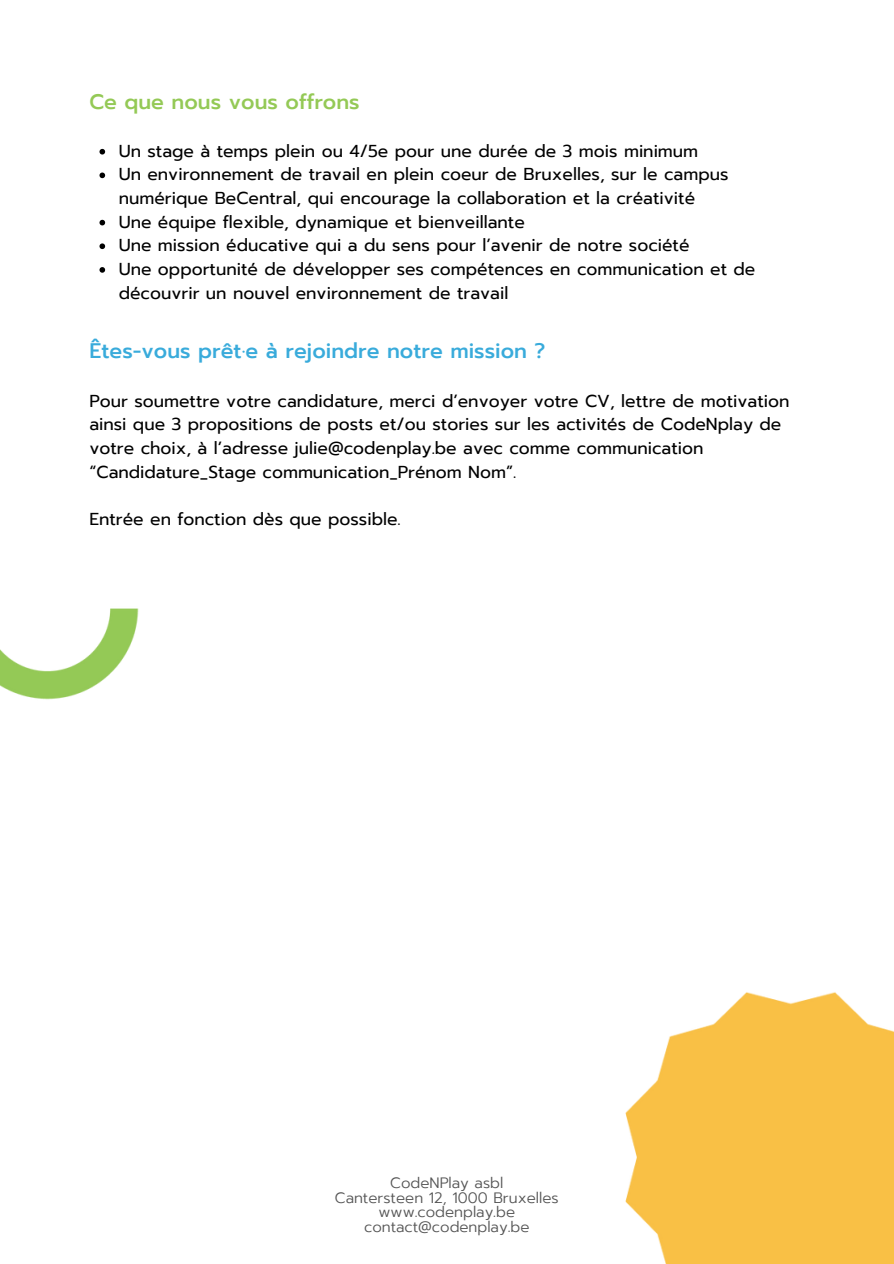
<style>
.page{position:relative;width:894px;height:1264px;background:#fff}
.page>*{position:absolute;margin:0;border:0;box-sizing:border-box;transform-origin:0 0}
.t1{font:500 21px "Prompt";color:#39abdb}
.t2{font:500 21px "Prompt";color:#94c956}
.t3{font:17.25px/23.7px "Prompt";color:#000}
.t4{font:300 15px "Prompt";color:#545454}
</style>
<div class="page">
<img style="left:625px;top:992px;width:268px;height:271px">
<img style="left:0;top:608px;width:139px;height:92px">
<svg style="left:99px;top:149px;width:6px;height:5px"></svg>
<svg style="left:99px;top:172px;width:6px;height:6px"></svg>
<svg style="left:99px;top:220px;width:6px;height:5px"></svg>
<svg style="left:99px;top:243px;width:6px;height:6px"></svg>
<svg style="left:99px;top:267px;width:6px;height:6px"></svg>
<p class="t2" style="left:89px;top:86px;width:272px">Ce que nous vous offrons</p>
<p class="t3" style="left:119px;top:139px;width:581px">Un stage à temps plein ou 4/5e pour une durée de 3 mois minimum</p>
<p class="t3" style="left:119px;top:163px;width:611px">Un environnement de travail en plein coeur de Bruxelles, sur le campus numérique BeCentral, qui encourage la collaboration et la créativité</p>
<p class="t3" style="left:119px;top:210px;width:407px">Une équipe flexible, dynamique et bienveillante</p>
<h1 class="t3" style="left:119px;top:234px;width:572px">Une mission éducative qui a du sens pour l’avenir de notre société</h1>
<h2 class="t3" style="left:119px;top:257px;width:638px">Une opportunité de développer ses compétences en communication et de découvrir un nouvel environnement de travail</h2>
<p class="t1" style="left:89px;top:335px;width:457px">Êtes-vous prêt·e à rejoindre notre mission ?</p>
<p class="t3" style="left:89px;top:389px;width:701px">Pour soumettre votre candidature, merci d’envoyer votre CV, lettre de motivation ainsi que 3 propositions de posts et/ou stories sur les activités de CodeNplay de votre choix, à l’adresse julie@codenplay.be avec comme communication “Candidature_Stage communication_Prénom Nom”.</p>
<p class="t3" style="left:89px;top:507px;width:313px">Entrée en fonction dès que possible.</p>
<p class="t4" style="left:390px;top:1171px;width:114px">CodeNPlay asbl</p>
<p class="t4" style="left:335px;top:1186px;width:225px">Cantersteen 12, 1000 Bruxelles</p>
<p class="t4" style="left:378px;top:1200px;width:138px">www.codenplay.be</p>
<p class="t4" style="left:364px;top:1215px;width:167px">contact@codenplay.be</p>
</div>
